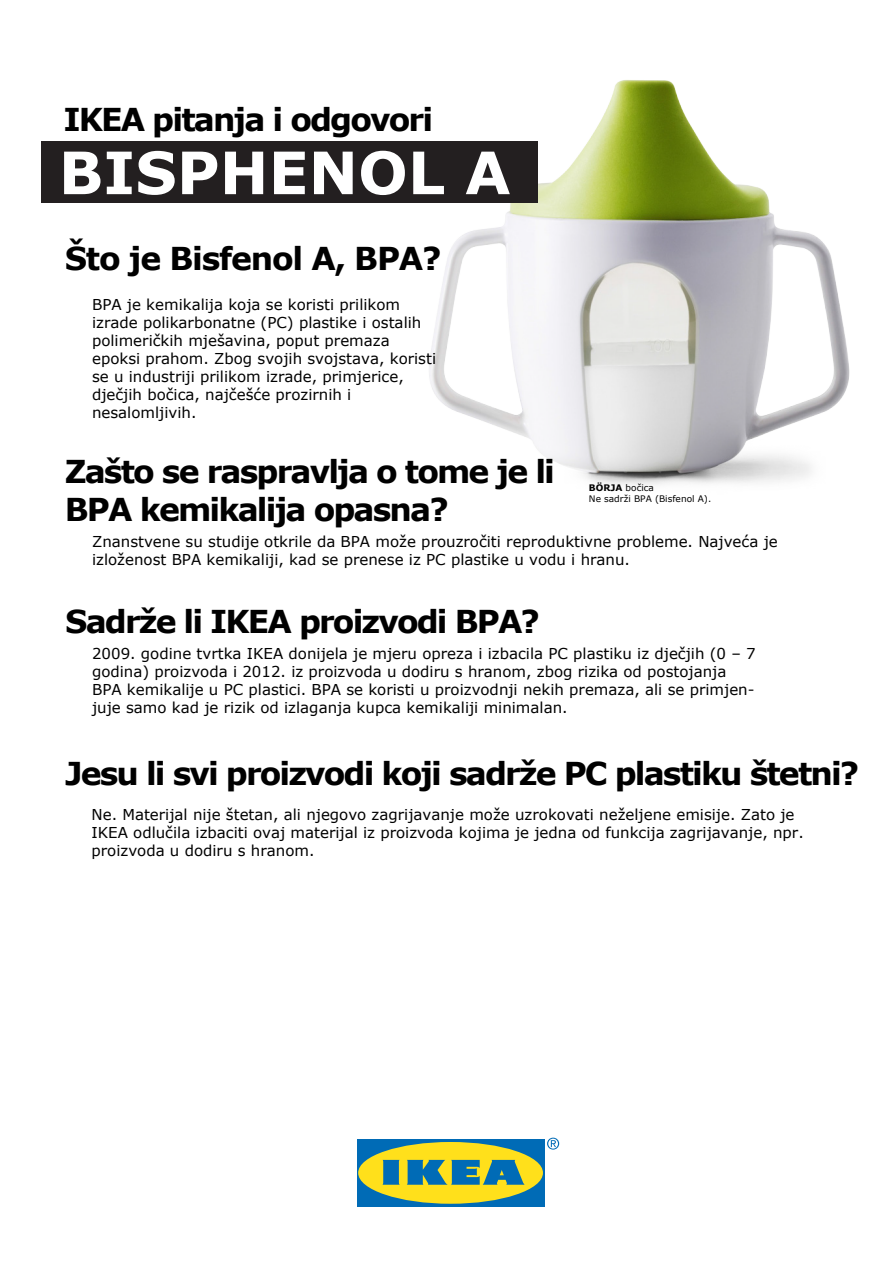
<style>
.page{position:relative;width:893px;height:1263px;background:#fff}
.page>*{position:absolute;margin:0;border:0;box-sizing:border-box;transform-origin:0 0}
.t1{font:700 58.5px "Verdana";color:#fff}
.t2{font:700 31.5px/37.8px "Verdana";letter-spacing:-.06em;color:#000}
.t3{font:700 31.5px "Verdana";letter-spacing:-.04em;color:#000}
.t4{font:15px/18px "Verdana IKEA";color:#000}
.t5{font:9px/10.8px "Verdana IKEA";color:#000}
.s1{font-weight:700}
</style>
<div class="page">
<img style="left:422px;top:80px;width:428px;height:405px">
<div style="left:42px;top:141px;width:496px;height:61px;background:#231f20"></div>
<div style="left:357px;top:1139px;width:187px;height:68px;background:#006bb6"></div>
<div style="left:358px;top:1142px;width:185px;height:62px;background:#ffe01b;border-radius:50%"></div>
<svg style="left:547px;top:1138px;width:12px;height:11px"></svg>
<svg style="left:382px;top:1160px;width:18px;height:25px"></svg>
<svg style="left:407px;top:1160px;width:118px;height:25px"></svg>
<h2 class="t2" style="left:63px;top:100px;width:371px">IKEA pitanja i odgovori</h2>
<h1 class="t1" style="left:59px;top:131px;width:453px">BISPHENOL A</h1>
<h2 class="t3" style="left:65px;top:236px;width:378px">Što je Bisfenol A, BPA?</h2>
<p class="t4" style="left:92px;top:296px;width:346px">BPA je kemikalija koja se koristi prilikom izrade polikarbonatne (PC) plastike i ostalih polimeričkih mješavina, poput premaza epoksi prahom. Zbog svojih svojstava, koristi se u industriji prilikom izrade, primjerice, dječjih bočica, najčešće prozirnih i nesalomljivih.</p>
<h2 class="t2" style="left:65px;top:452px;width:492px">Zašto se raspravlja o tome je li<br>BPA kemikalija opasna?</h2>
<p class="t4" style="left:92px;top:533px;width:687px">Znanstvene su studije otkrile da BPA može prouzročiti reproduktivne probleme. Najveća je izloženost BPA kemikaliji, kad se prenese iz PC plastike u vodu i hranu.</p>
<p class="t5" style="left:589px;top:483px;width:124px"><span class="s1">BÖRJA</span> bočica<br>Ne sadrži BPA (Bisfenol A).</p>
<h2 class="t2" style="left:65px;top:602px;width:476px">Sadrže li IKEA proizvodi BPA?</h2>
<p class="t4" style="left:92px;top:645px;width:665px">2009. godine tvrtka IKEA donijela je mjeru opreza i izbacila PC plastiku iz dječjih (0 – 7 godina) proizvoda i 2012. iz proizvoda u dodiru s hranom, zbog rizika od postojanja BPA kemikalije u PC plastici. BPA se koristi u proizvodnji nekih premaza, ali se primjen&shy;juje samo kad je rizik od izlaganja kupca kemikaliji minimalan.</p>
<h2 class="t2" style="left:65px;top:754px;width:796px">Jesu li svi proizvodi koji sadrže PC plastiku štetni?</h2>
<p class="t4" style="left:92px;top:806px;width:714px">Ne. Materijal nije štetan, ali njegovo zagrijavanje može uzrokovati neželjene emisije. Zato je<br>IKEA odlučila izbaciti ovaj materijal iz proizvoda kojima je jedna od funkcija zagrijavanje, npr. proizvoda u dodiru s hranom.</p>
</div>
